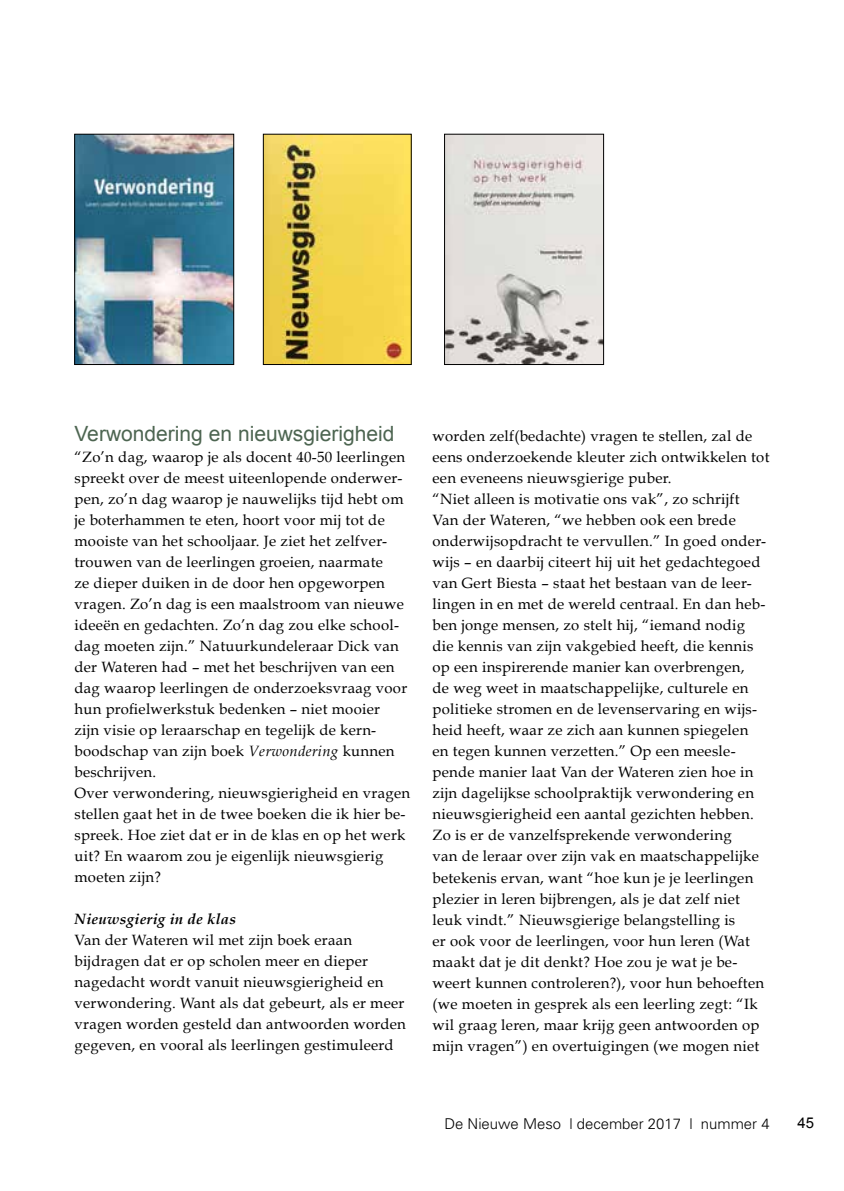
<style>
.page{position:relative;width:844px;height:1191px;background:#fff}
.page>*{position:absolute;margin:0;border:0;box-sizing:border-box;transform-origin:0 0}
.t1{font:21px "Arial";color:#4d6551}
.t2{font:14.88px/21px "Book Antiqua";letter-spacing:.02em;color:#000}
.t3{font:300 14.88px "Univers";color:#000}
.t4{font:italic 700 14.88px "Book Antiqua";letter-spacing:.02em;color:#000}
.t5{font:14.88px "Arial";color:#000}
.s1{font-style:italic}
</style>
<div class="page">
<img style="left:76px;top:136px;width:156px;height:227px">
<div style="left:74px;top:134px;width:160px;height:231px;border:1px solid #000"></div>
<img style="left:265px;top:136px;width:144px;height:227px">
<div style="left:263px;top:134px;width:148px;height:231px;border:1px solid #000"></div>
<img style="left:446px;top:136px;width:155px;height:227px">
<div style="left:444px;top:134px;width:159px;height:231px;border:1px solid #000"></div>
<h1 class="t1" style="left:74px;top:420px;width:321px">Verwondering en nieuwsgierigheid</h1>
<p class="t2" style="left:74px;top:446px;width:337px">“Zo’n dag, waarop je als docent 40-50 leerlingen spreekt over de meest uiteenlopende onderwer&shy;pen, zo’n dag waarop je nauwelijks tijd hebt om je boterhammen te eten, hoort voor mij tot de mooiste van het schooljaar. Je ziet het zelfver&shy;trouwen van de leerlingen groeien, naarmate<br>ze dieper duiken in de door hen opgeworpen vragen. Zo’n dag is een maalstroom van nieuwe ideeën en gedachten. Zo’n dag zou elke school&shy;dag moeten zijn.” Natuurkundeleraar Dick van der Wateren had – met het beschrijven van een dag waarop leerlingen de onderzoeksvraag voor hun profielwerkstuk bedenken – niet mooier<br>zijn visie op leraarschap en tegelijk de kern&shy;boodschap van zijn boek <span class="s1">Verwondering</span> kunnen beschrijven.<br>Over verwondering, nieuwsgierigheid en vragen stellen gaat het in de twee boeken die ik hier be&shy;spreek. Hoe ziet dat er in de klas en op het werk uit? En waarom zou je eigenlijk nieuwsgierig moeten zijn?</p>
<p class="t4" style="left:74px;top:910px;width:163px">Nieuwsgierig in de klas</p>
<p class="t2" style="left:74px;top:930px;width:333px">Van der Wateren wil met zijn boek eraan bijdragen dat er op scholen meer en dieper nagedacht wordt vanuit nieuwsgierigheid en verwondering. Want als dat gebeurt, als er meer vragen worden gesteld dan antwoorden worden gegeven, en vooral als leerlingen gestimuleerd</p>
<p class="t2" style="left:432px;top:426px;width:338px">worden zelf(bedachte) vragen te stellen, zal de eens onderzoekende kleuter zich ontwikkelen tot een eveneens nieuwsgierige puber.<br>“Niet alleen is motivatie ons vak”, zo schrijft Van der Wateren, “we hebben ook een brede onderwijsopdracht te vervullen.” In goed onder&shy;wijs – en daarbij citeert hij uit het gedachtegoed van Gert Biesta – staat het bestaan van de leer&shy;lingen in en met de wereld centraal. En dan heb&shy;ben jonge mensen, zo stelt hij, “iemand nodig die kennis van zijn vakgebied heeft, die kennis op een inspirerende manier kan overbrengen,<br>de weg weet in maatschappelijke, culturele en politieke stromen en de levenservaring en wijs&shy;heid heeft, waar ze zich aan kunnen spiegelen<br>en tegen kunnen verzetten.” Op een meesle&shy;pende manier laat Van der Wateren zien hoe in zijn dagelijkse schoolpraktijk verwondering en nieuwsgierigheid een aantal gezichten hebben.<br>Zo is er de vanzelfsprekende verwondering<br>van de leraar over zijn vak en maatschappelijke betekenis ervan, want “hoe kun je je leerlingen plezier in leren bijbrengen, als je dat zelf niet leuk vindt.” Nieuwsgierige belangstelling is<br>er ook voor de leerlingen, voor hun leren (Wat maakt dat je dit denkt? Hoe zou je wat je be&shy;weert kunnen controleren?), voor hun behoeften (we moeten in gesprek als een leerling zegt: “Ik wil graag leren, maar krijg geen antwoorden op mijn vragen”) en overtuigingen (we mogen niet</p>
<p class="t3" style="left:444px;top:1114px;width:326px">De Nieuwe Meso | december 2017 | nummer 4</p>
<p class="t5" style="left:797px;top:1113px;width:18px">45</p>
</div>
